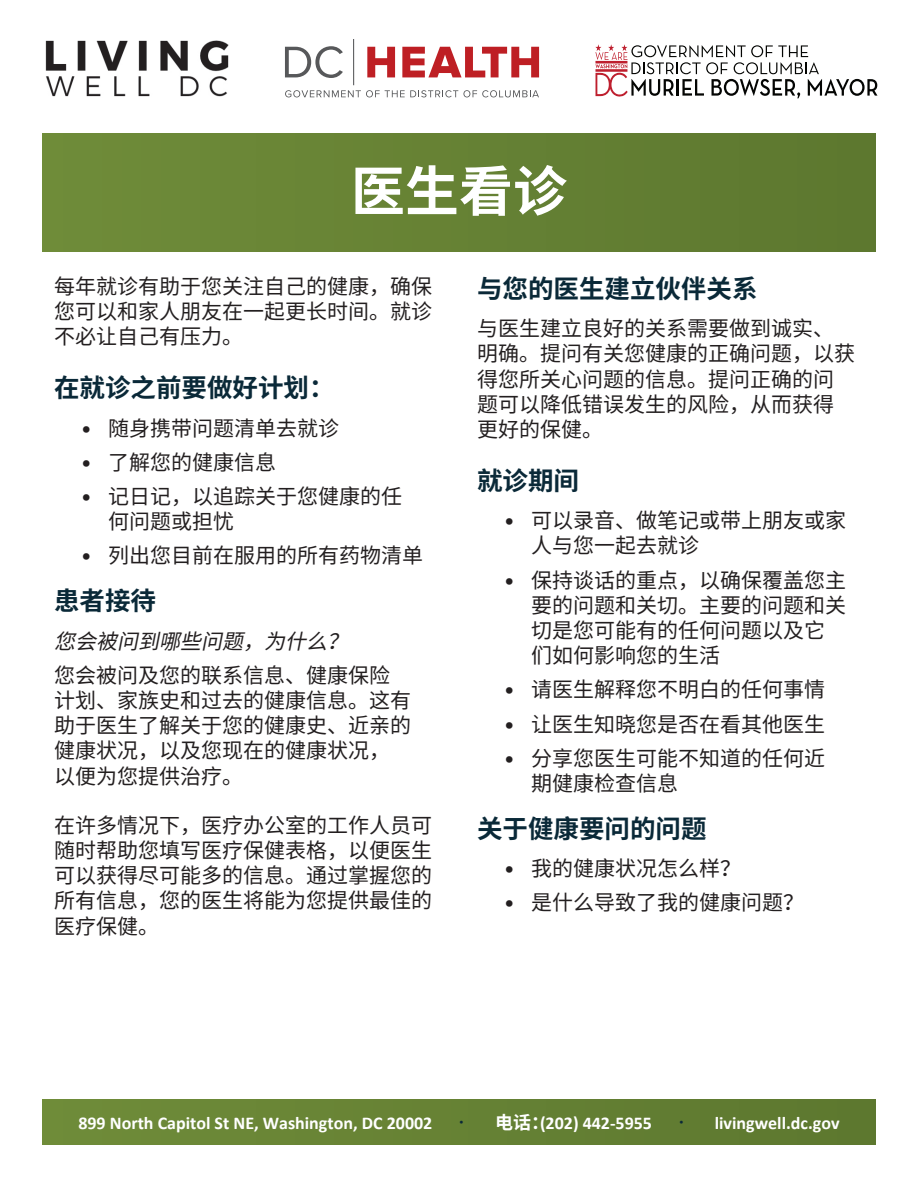
<style>
.page{position:relative;width:918px;height:1188px;background:#fff}
.page>*{position:absolute;margin:0;border:0;box-sizing:border-box;transform-origin:0 0}
.t1{font:700 54px "Noto Sans CJ Ksc";color:#fff}
.t2{font:700 25.5px "Noto Sans CJ Ksc";color:#0a2938}
.body{font:21px/25.2px "Noto Sans CJ Ksc";color:#231f20}
.body-lsa{font:italic 21px "Noto Sans CJ Ksc";color:#231f20}
.t3{font:700 18px "Calibri";color:#fff}
.s1{font-family:"Calibri"}
.s2{font-family:"Noto Sans CJ Ksc";color:#0a2938}
.s3{font-family:"Noto Sans CJ Ksc"}
</style>
<div class="page">
<div style="left:43px;top:1100px;width:832px;height:44px;background:#668234"></div>
<div style="left:43px;top:133px;width:832px;height:119px;background:#668234"></div>
<img style="left:45px;top:40px;width:184px;height:57px">
<svg style="left:285px;top:46px;width:58px;height:32px"></svg>
<svg style="left:367px;top:47px;width:28px;height:30px"></svg>
<svg style="left:402px;top:47px;width:137px;height:30px"></svg>
<hr style="left:353px;top:39px;width:1px;height:46px;background:#57585a">
<svg style="left:285px;top:90px;width:254px;height:7px"></svg>
<svg style="left:595px;top:44px;width:282px;height:54px"></svg>
<p class="t1" style="left:351px;top:161px;width:217px">医生看诊</p>
<p class="body" style="left:54px;top:274px;width:379px;text-align:justify">每年就诊有助于您关注自己的健康，确保您可以和家人朋友在一起更长时间。就诊不必让自己有压力。</p>
<h1 class="t2" style="left:54px;top:373px;width:282px">在就诊之前要做好计划：</h1>
<p class="body" style="left:81px;top:416px;width:259px"><span class="s1">•</span> 随身携带问题清单去就诊</p>
<p class="body" style="left:81px;top:450px;width:196px"><span class="s1">•</span> 了解您的健康信息</p>
<p class="body" style="left:108px;top:484px;width:295px;text-indent:-27px"><span class="s1">•</span> 记日记，以追踪关于您健康的任何问题或担忧</p>
<p class="body" style="left:81px;top:543px;width:343px"><span class="s1">•</span> 列出您目前在服用的所有药物清单</p>
<h1 class="t2" style="left:54px;top:586px;width:103px">患者接待</h1>
<p class="body-lsa" style="left:54px;top:629px;width:307px">您会被问到哪些问题，为什么？</p>
<p class="body" style="left:54px;top:663px;width:358px">您会被问及您的联系信息、健康保险计划、家族史和过去的健康信息。这有助于医生了解关于您的健康史、近亲的健康状况，以及您现在的健康状况，以便为您提供治疗。</p>
<p class="body" style="left:54px;top:813px;width:379px;text-align:justify">在许多情况下，医疗办公室的工作人员可随时帮助您填写医疗保健表格，以便医生可以获得尽可能多的信息。通过掌握您的所有信息，您的医生将能为您提供最佳的医疗保健。</p>
<h1 class="t2" style="left:477px;top:274px;width:282px">与您的医生建立伙伴关系</h1>
<p class="body" style="left:477px;top:316px;width:379px">与医生建立良好的关系需要做到诚实、明确。提问有关您健康的正确问题，以获得您所关心问题的信息。提问正确的问题可以降低错误发生的风险，从而获得更好的保健。</p>
<h1 class="t2" style="left:477px;top:466px;width:103px">就诊期间</h1>
<p class="body" style="left:531px;top:508px;width:316px;text-indent:-27px"><span class="s1">•</span> 可以录音、做笔记或带上朋友或家人与您一起去就诊</p>
<p class="body" style="left:531px;top:568px;width:316px;text-indent:-27px"><span class="s1">•</span> 保持谈话的重点，以确保覆盖您主要的问题和关切。主要的问题和关切是您可能有的任何问题以及它们如何影响您的生活</p>
<p class="body" style="left:504px;top:678px;width:322px"><span class="s1">•</span> 请医生解释您不明白的任何事情</p>
<p class="body" style="left:504px;top:712px;width:322px"><span class="s1">•</span> 让医生知晓您是否在看其他医生</p>
<p class="body" style="left:531px;top:746px;width:295px;text-indent:-27px"><span class="s1">•</span> 分享您医生可能不知道的任何近期健康检查信息</p>
<h1 class="t2" style="left:477px;top:814px;width:231px">关于健康要问的问题</h1>
<p class="body" style="left:504px;top:856px;width:238px"><span class="s1">•</span> 我的健康状况怎么样？</p>
<p class="body" style="left:504px;top:891px;width:301px"><span class="s1">•</span> 是什么导致了我的健康问题？</p>
<p class="t3" style="left:78px;top:1112px;width:394px">899 North Capitol St NE, Washington, DC 20002 <span class="s2">•</span></p>
<p class="t3" style="left:495px;top:1112px;width:197px"><span class="s3">电话：</span>(202) 442-5955 <span class="s2">•</span></p>
<p class="t3" style="left:715px;top:1112px;width:126px">livingwell.dc.gov</p>
</div>
